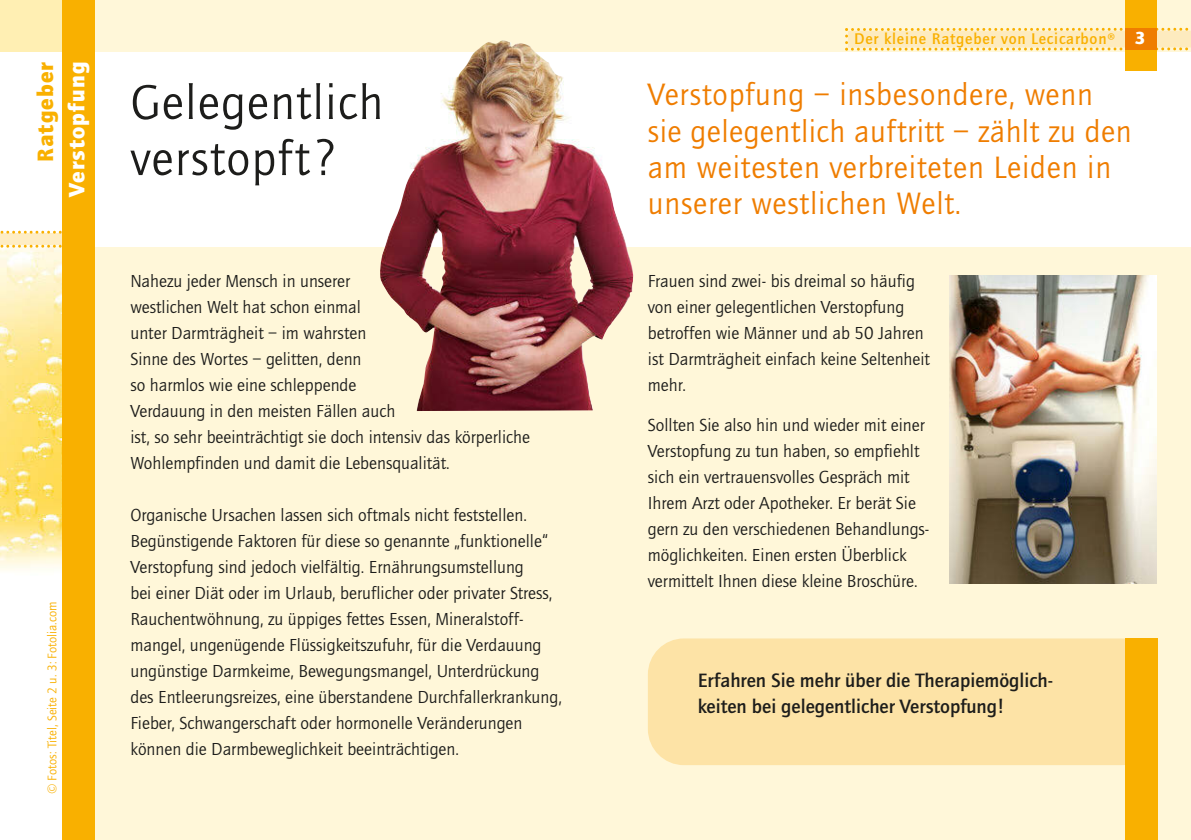
<style>
.page{position:relative;width:1191px;height:840px;background:#fff}
.page>*{position:absolute;margin:0;border:0;box-sizing:border-box;transform-origin:0 0}
.t1{font:50px/56px "Quay Sans";letter-spacing:.025em;color:#1d1d1b}
.t2{font:32px/36px "Quay Sans";letter-spacing:.025em;color:#ef7d00}
.t3{font:900 23px "Quay Sans";letter-spacing:.05em;color:#fff}
.t4{font:900 23px "Quay Sans";letter-spacing:.05em;color:#f9b000}
.t5{font:500 20px/26px "Quay Sans";color:#1d1d1b}
.t6{font:18px/26px "Quay Sans";color:#1d1d1b}
.t7{font:500 16px "Quay Sans";letter-spacing:.05em;color:#f9b000}
.t8{font:13px "Quay Sans";color:#f9b000}
.s1{font-weight:900;font-size:18px;color:#fff}
</style>
<div class="page">
<img style="left:0;top:247px;width:62px;height:324px">
<svg style="left:0;top:230px;width:62px;height:17px"></svg>
<div style="left:0;top:0;width:72px;height:51px;background:#ffefb3"></div>
<div style="left:94px;top:0;width:1097px;height:51px;background:#fff7d9"></div>
<div style="left:91px;top:247px;width:1100px;height:592px;background:#fff7d9"></div>
<svg style="left:845px;top:28px;width:346px;height:23px;background:#fce7b1"></svg>
<div style="left:62px;top:0;width:33px;height:839px;background:#f9b000"></div>
<div style="left:648px;top:638px;width:509px;height:126px;background:#fde3a6;border-radius:36px"></div>
<div style="left:1125px;top:638px;width:32px;height:201px;background:#f9b000"></div>
<div style="left:1125px;top:0;width:31px;height:71px;background:#f9b000"></div>
<div style="left:1125px;top:28px;width:31px;height:22px;background:#ef7d00"></div>
<img style="left:949px;top:276px;width:208px;height:307px">
<img style="left:379px;top:40px;width:261px;height:371px">
<p class="t4" style="left:32px;top:162px;width:101px;rotate:-90deg">Ratgeber</p>
<p class="t3" style="left:63px;top:197px;width:137px;rotate:-90deg">Verstopfung</p>
<p class="t8" style="left:45px;top:794px;width:194px;rotate:-90deg">© Fotos: Titel, Seite 2 u. 3: Fotolia.com</p>
<h1 class="t1" style="left:130px;top:74px;width:254px">Gelegentlich verstopft?</h1>
<p class="t6" style="left:130px;top:267px;width:401px">Nahezu jeder Mensch in unserer<br>westlichen Welt hat schon einmal<br>unter Darmträgheit – im wahrsten<br>Sinne des Wortes – gelitten, denn<br>so harmlos wie eine schleppende<br>Verdauung in den meisten Fällen auch<br>ist, so sehr beeinträchtigt sie doch intensiv das körperliche Wohlempfinden und damit die Lebensqualität.</p>
<p class="t6" style="left:130px;top:501px;width:433px">Organische Ursachen lassen sich oftmals nicht feststellen.<br>Begünstigende Faktoren für diese so genannte „funktionelle“ Verstopfung sind jedoch vielfältig. Ernährungsumstellung<br>bei einer Diät oder im Urlaub, beruflicher oder privater Stress, Rauchentwöhnung, zu üppiges fettes Essen, Mineralstoff&shy;mangel, ungenügende Flüssigkeitszufuhr, für die Verdauung ungünstige Darmkeime, Bewegungsmangel, Unterdrückung des Entleerungsreizes, eine überstandene Durchfallerkrankung, Fieber, Schwangerschaft oder hormonelle Veränderungen können die Darmbeweglichkeit beeinträchtigen.</p>
<p class="t7" style="left:854px;top:30px;width:293px">Der kleine Ratgeber von Lecicarbon® <span class="s1">3</span></p>
<h2 class="t2" style="left:648px;top:76px;width:485px">Verstopfung – insbesondere, wenn sie gelegentlich auftritt – zählt zu den am weitesten verbreiteten Leiden in unserer westlichen Welt.</h2>
<p class="t6" style="left:648px;top:267px;width:283px">Frauen sind zwei- bis dreimal so häufig von einer gelegentlichen Verstopfung betroffen wie Männer und ab 50 Jahren ist Darmträgheit einfach keine Seltenheit mehr.</p>
<p class="t6" style="left:648px;top:411px;width:283px">Sollten Sie also hin und wieder mit einer Verstopfung zu tun haben, so empfiehlt sich ein vertrauensvolles Gespräch mit Ihrem Arzt oder Apotheker. Er berät Sie gern zu den verschiedenen Behandlungs&shy;möglichkeiten. Einen ersten Überblick vermittelt Ihnen diese kleine Broschüre.</p>
<p class="t5" style="left:697px;top:666px;width:357px">Erfahren Sie mehr über die Therapiemöglich&shy;keiten bei gelegentlicher Verstopfung!</p>
</div>
